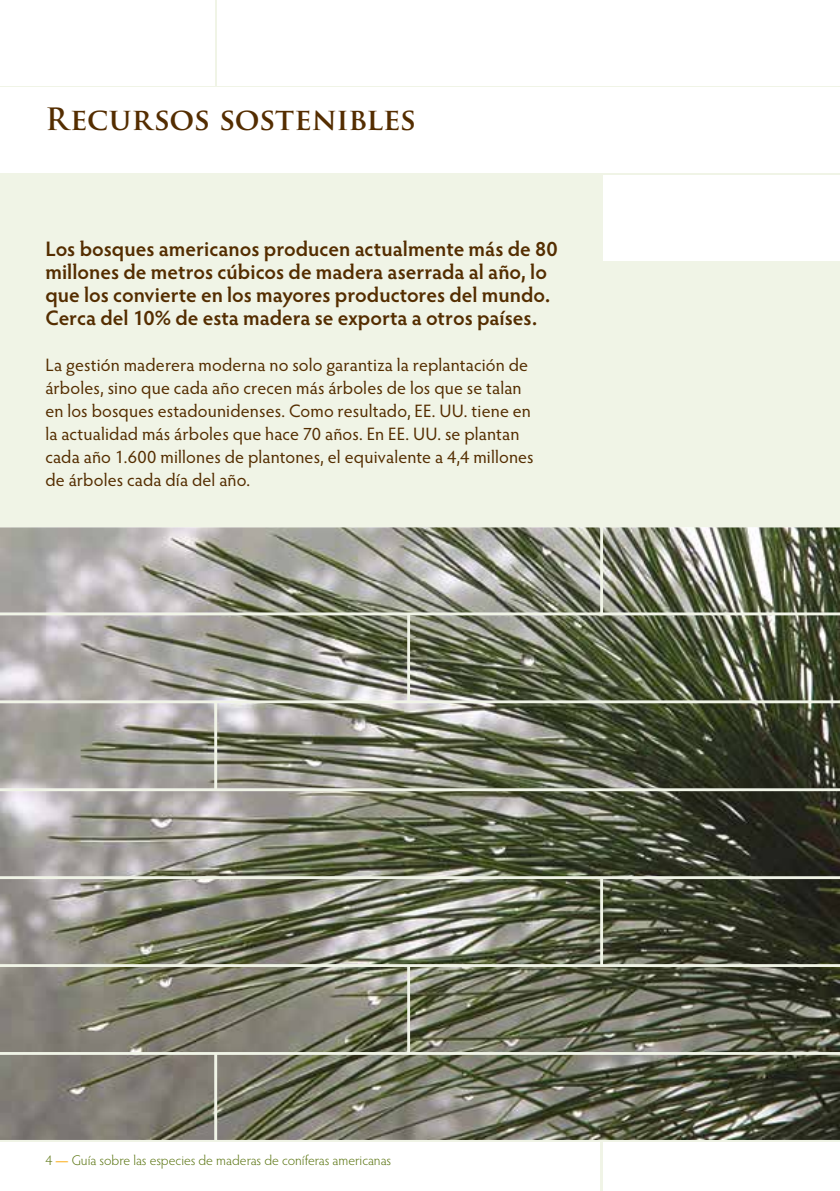
<style>
.page{position:relative;width:840px;height:1191px;background:#fff}
.page>*{position:absolute;margin:0;border:0;box-sizing:border-box;transform-origin:0 0}
.t1{font:700 30px "Trajan Pro";letter-spacing:-.01em;color:#542d00}
.t2{font:600 21px/23px "Hypatia Sans Pro";color:#542d00}
.t3{font:18px/23px "Hypatia Sans Pro";letter-spacing:.01em;color:#542d00}
.t4{font:300 14px "Hypatia Sans Pro";letter-spacing:-.005em;color:#5a7411}
.s1{font-weight:600;color:#fcc14f}
</style>
<div class="page">
<div style="left:0;top:0;width:839px;height:1191px;background:#f0f4e6"></div>
<div style="left:602px;top:1142px;width:237px;height:49px;background:#fff"></div>
<div style="left:0;top:1142px;width:600px;height:49px;background:#fff"></div>
<div style="left:0;top:0;width:214px;height:85px;background:#fff"></div>
<div style="left:0;top:88px;width:839px;height:85px;background:#fff"></div>
<img style="left:0;top:527px;width:839px;height:613px">
<div style="left:602px;top:176px;width:237px;height:85px;background:#fff"></div>
<div style="left:217px;top:0;width:622px;height:85px;background:#fff"></div>
<h1 class="t1" style="left:45px;top:100px;width:372px">Recursos sostenibles</h1>
<p class="t2" style="left:45px;top:236px;width:513px">Los bosques americanos producen actualmente más de 80 millones de metros cúbicos de madera aserrada al año, lo que los convierte en los mayores productores del mundo.<br>Cerca del 10% de esta madera se exporta a otros países.</p>
<p class="t3" style="left:45px;top:353px;width:489px">La gestión maderera moderna no solo garantiza la replantación de árboles, sino que cada año crecen más árboles de los que se talan en los bosques estadounidenses. Como resultado, EE. UU. tiene en la actualidad más árboles que hace 70 años. En EE. UU. se plantan cada año 1.600 millones de plantones, el equivalente a 4,4 millones de árboles cada día del año.</p>
<p class="t4" style="left:45px;top:1151px;width:347px">4 <span class="s1">—</span> Guía sobre las especies de maderas de coníferas americanas</p>
</div>
